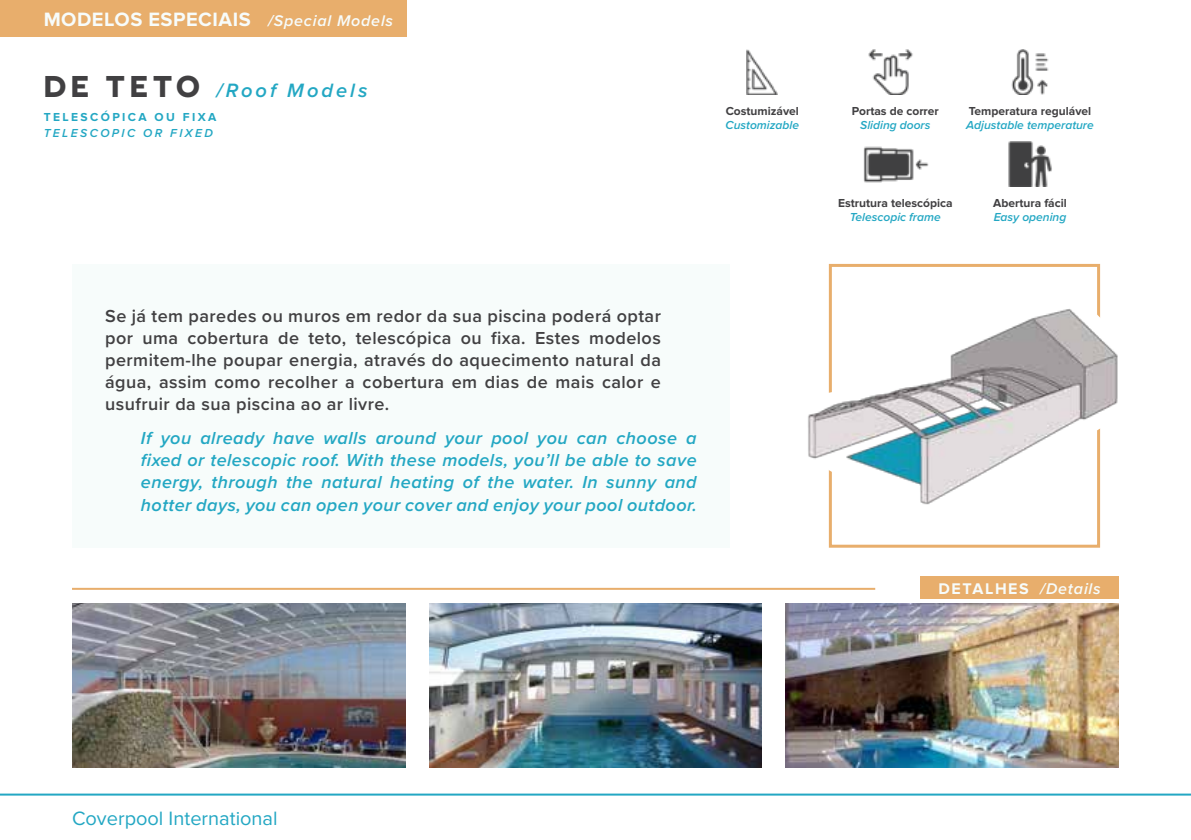
<style>
.page{position:relative;width:1191px;height:840px;background:#fff}
.page>*{position:absolute;margin:0;border:0;box-sizing:border-box;transform-origin:0 0}
.t1{font:700 20px "Proxima Nova";letter-spacing:.025em;color:#f7fcfb}
.t2{font:20px "Proxima Nova";color:#23a7c3}
.t3{font:italic 600 20px "Proxima Nova";letter-spacing:.15em;color:#23a7c3}
.t4{font:600 18px/22px "Proxima Nova";letter-spacing:.025em;color:#414042;text-align:justify}
.t5{font:italic 600 18px/22px "Proxima Nova";letter-spacing:.025em;color:#23a7c3;text-align:justify}
.t6{font:700 16px "Proxima Nova";letter-spacing:.1em;color:#f7fcfb}
.t7{font:700 12px "Proxima Nova";color:#414042}
.t8{font:italic 600 12px "Proxima Nova";color:#23a7c3}
.t9{font:700 12px "Proxima Nova";letter-spacing:.2em;color:#23a7c3}
.t10{font:italic 600 12px "Proxima Nova";letter-spacing:.2em;color:#23a7c3}
.s1{font-weight:600;font-style:italic;font-size:16px}
.s2{font-family:"Novecentosanswide";font-weight:700;font-style:normal;font-size:30px;color:#414042}
.s3{font-weight:600;font-style:italic}
</style>
<div class="page">
<div style="left:0;top:0;width:406px;height:37px;background:#e8ae6c"></div>
<hr style="left:0;top:793px;width:1191px;height:2px;background:#23a7c3">
<div style="left:72px;top:264px;width:658px;height:283px;background:#f7fcfb"></div>
<div style="left:920px;top:576px;width:199px;height:22px;background:#e8ae6c"></div>
<hr style="left:72px;top:587px;width:803px;height:2px;background:#e8ae6c">
<img style="left:786px;top:603px;width:333px;height:164px">
<img style="left:72px;top:603px;width:333px;height:164px">
<img style="left:429px;top:603px;width:333px;height:164px">
<img style="left:746px;top:50px;width:32px;height:45px">
<img style="left:1008px;top:141px;width:44px;height:45px">
<img style="left:863px;top:146px;width:65px;height:37px">
<img style="left:868px;top:50px;width:45px;height:44px">
<img style="left:1011px;top:50px;width:38px;height:44px">
<img style="left:808px;top:263px;width:310px;height:285px">
<p class="t1" style="left:44px;top:8px;width:351px">MODELOS ESPECIAIS <span class="s1">/Special Models</span></p>
<p class="t3" style="left:44px;top:75px;width:325px"><span class="s2">DE TETO</span> /Roof Models</p>
<p class="t9" style="left:44px;top:110px;width:174px">TELESCÓPICA OU FIXA</p>
<p class="t10" style="left:44px;top:124px;width:171px">TELESCOPIC OR FIXED</p>
<p class="t7" style="left:725px;top:104px;width:75px">Costumizável</p>
<p class="t8" style="left:725px;top:116px;width:75px">Customizable</p>
<p class="t4" style="left:105px;top:304px;width:557px">Se já tem paredes ou muros em redor da sua piscina poderá optar por uma cobertura de teto, telescópica ou fixa. Estes modelos permitem-lhe poupar energia, através do aquecimento natural da água, assim como recolher a cobertura em dias de mais calor e usufruir da sua piscina ao ar livre.</p>
<p class="t5" style="left:141px;top:426px;width:557px">If you already have walls around your pool you can choose a fixed or telescopic roof. With these models, you’ll be able to save energy, through the natural heating of the water. In sunny and hotter days, you can open your cover and enjoy your pool outdoor.</p>
<p class="t7" style="left:852px;top:104px;width:89px">Portas de correr</p>
<p class="t8" style="left:860px;top:116px;width:72px">Sliding doors</p>
<p class="t7" style="left:968px;top:104px;width:124px">Temperatura regulável</p>
<p class="t8" style="left:966px;top:116px;width:129px">Adjustable temperature</p>
<p class="t7" style="left:838px;top:196px;width:116px">Estrutura telescópica</p>
<p class="t8" style="left:850px;top:208px;width:92px">Telescopic frame</p>
<p class="t7" style="left:993px;top:196px;width:75px">Abertura fácil</p>
<p class="t8" style="left:993px;top:208px;width:74px">Easy opening</p>
<p class="t6" style="left:938px;top:579px;width:164px">DETALHES <span class="s3">/Details</span></p>
<p class="t2" style="left:72px;top:806px;width:207px">Coverpool International</p>
</div>
